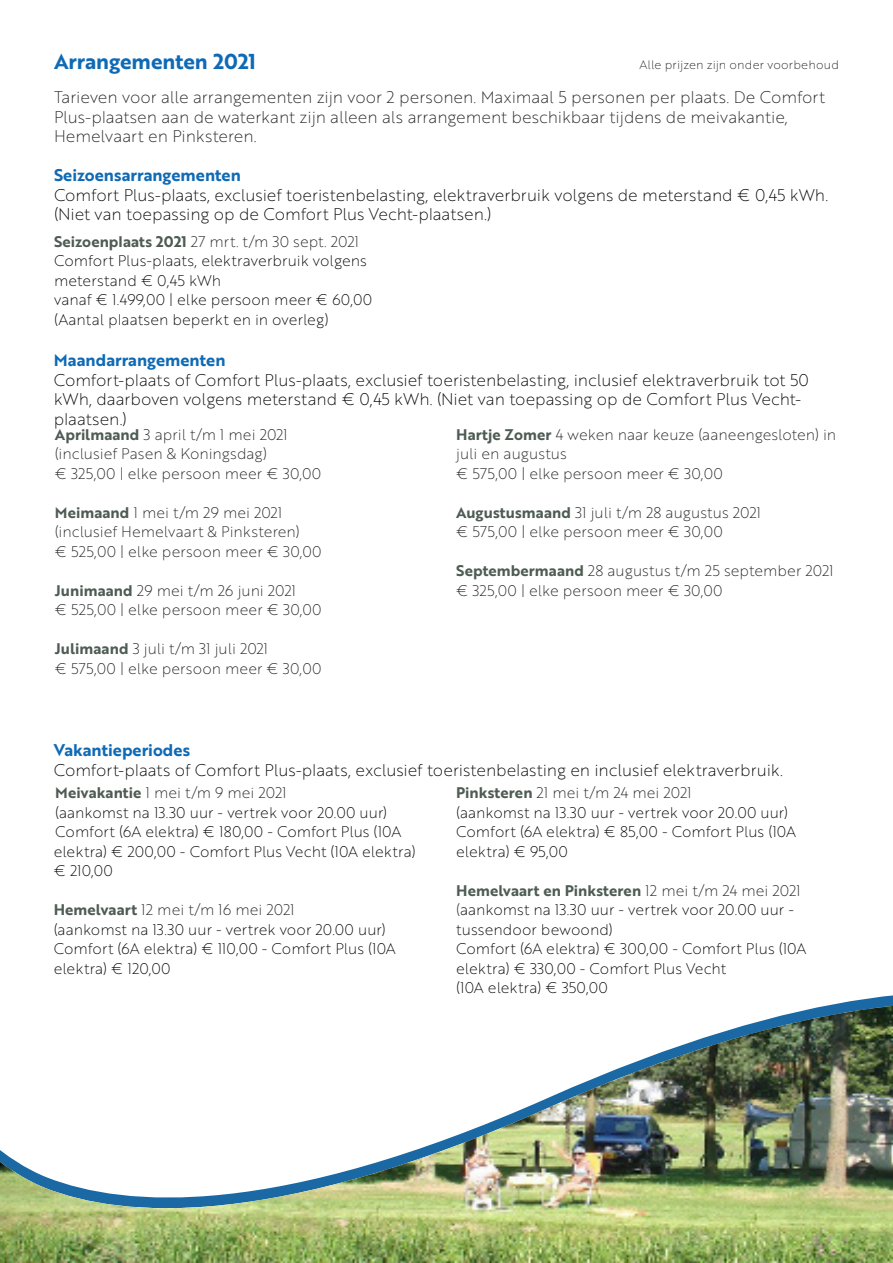
<style>
.page{position:relative;width:893px;height:1263px;background:#fff}
.page>*{position:absolute;margin:0;border:0;box-sizing:border-box;transform-origin:0 0}
.t1{font:21px "Brother 1816 Bold";letter-spacing:-.005em;color:#0f6ab5}
.t2{font:16.5px/19.5px "Brother 1816 Thin";letter-spacing:-.005em;color:#000001}
.t3{font:16.5px/19.5px "Brother 1816 Thin";letter-spacing:-.005em;color:#231f20}
.t4{font:16.5px "Brother 1816 Bold";color:#0f6ab5}
.t5{font:15px/19.5px "Brother 1816 Thin";color:#000001}
.t6{font:15px/19.5px "Brother 1816 Thin";letter-spacing:.005em;color:#231f20}
.t7{font:15px "Brother 1816 Thin";letter-spacing:-.015em;color:#231f20}
.t8{font:12px "Brother 1816 Thin";letter-spacing:.015em;color:#231f20}
.s1{font-family:"Brother 1816 Bold";color:#4e5c53}
.s2{color:#231f20}
</style>
<div class="page">
<img style="left:0;top:1006px;width:893px;height:257px">
<p class="t1" style="left:54px;top:46px;width:203px">Arrangementen 2021</p>
<p class="t8" style="left:639px;top:56px;width:201px">Alle prijzen zijn onder voorbehoud</p>
<p class="t3" style="left:54px;top:87px;width:773px">Tarieven voor alle arrangementen zijn voor 2 personen. Maximaal 5 personen per plaats. De Comfort<br>Plus-plaatsen aan de waterkant zijn alleen als arrangement beschikbaar tijdens de meivakantie,<br>Hemelvaart en Pinksteren.</p>
<p class="t4" style="left:54px;top:163px;width:188px">Seizoensarrangementen</p>
<p class="t2" style="left:54px;top:184px;width:776px">Comfort Plus-plaats, exclusief toeristenbelasting, elektraverbruik volgens de meterstand € 0,45 kWh. (Niet van toepassing op de Comfort Plus Vecht-plaatsen.)</p>
<p class="t6" style="left:54px;top:231px;width:307px"><span class="s1">Seizoenplaats 2021</span> 27 mrt. t/m 30 sept. 2021</p>
<p class="t5" style="left:54px;top:251px;width:314px">Comfort Plus-plaats, elektraverbruik volgens meterstand € 0,45 kWh</p>
<p class="t5" style="left:54px;top:290px;width:320px">vanaf € 1.499,00 | elke persoon meer € 60,00</p>
<p class="t5" style="left:54px;top:309px;width:276px">(Aantal plaatsen beperkt en in overleg)</p>
<p class="t4" style="left:54px;top:348px;width:173px">Maandarrangementen</p>
<p class="t2" style="left:54px;top:369px;width:756px">Comfort-plaats of Comfort Plus-plaats, exclusief toeristenbelasting, inclusief elektraverbruik tot 50 kWh, daarboven volgens meterstand € 0,45 kWh. (Niet van toepassing op de Comfort Plus Vecht&shy;plaatsen.)</p>
<p class="t6" style="left:55px;top:424px;width:234px"><span class="s1">Aprilmaand</span> 3 april t/m 1 mei 2021</p>
<p class="t6" style="left:55px;top:443px;width:214px">(inclusief Pasen &amp; Koningsdag)</p>
<p class="t6" style="left:55px;top:463px;width:268px">€ 325,00 | elke persoon meer € 30,00</p>
<p class="t6" style="left:55px;top:502px;width:229px"><span class="s1">Meimaand</span> 1 mei t/m 29 mei 2021</p>
<p class="t6" style="left:55px;top:521px;width:246px">(inclusief Hemelvaart &amp; Pinksteren)</p>
<p class="t6" style="left:55px;top:541px;width:268px">€ 525,00 | elke persoon meer € 30,00</p>
<p class="t6" style="left:55px;top:580px;width:243px"><span class="s1">Junimaand</span> 29 mei t/m 26 juni 2021</p>
<p class="t6" style="left:55px;top:599px;width:268px">€ 525,00 | elke persoon meer € 30,00</p>
<p class="t6" style="left:55px;top:638px;width:215px"><span class="s1">Julimaand</span> 3 juli t/m 31 juli 2021</p>
<p class="t6" style="left:55px;top:658px;width:268px">€ 575,00 | elke persoon meer € 30,00</p>
<p class="t6" style="left:456px;top:424px;width:381px"><span class="s1">Hartje Zomer</span> 4 weken naar keuze (aaneengesloten) in juli en augustus</p>
<p class="t6" style="left:456px;top:463px;width:268px">€ 575,00 | elke persoon meer € 30,00</p>
<p class="t6" style="left:456px;top:502px;width:306px"><span class="s1">Augustusmaand</span> 31 juli t/m 28 augustus 2021</p>
<p class="t6" style="left:456px;top:521px;width:268px">€ 575,00 | elke persoon meer € 30,00</p>
<p class="t6" style="left:456px;top:560px;width:379px"><span class="s1">Septembermaand</span> 28 augustus t/m 25 september 2021</p>
<p class="t6" style="left:456px;top:580px;width:268px">€ 325,00 | elke persoon meer € 30,00</p>
<p class="t4" style="left:54px;top:737px;width:138px">Vakantieperiodes</p>
<p class="t2" style="left:54px;top:759px;width:731px">Comfort-plaats of Comfort Plus-plaats, exclusief toeristenbelasting en inclusief elektraverbruik.</p>
<p class="t6" style="left:55px;top:782px;width:233px"><span class="s1">Meivakantie</span> 1 mei t/m 9 mei 2021</p>
<p class="t5" style="left:54px;top:802px;width:363px">(aankomst na 13.30 uur - vertrek voor 20.00 uur)<br>Comfort (6A elektra) € 180,00 - Comfort Plus (10A elektra) € 200,00 - Comfort Plus Vecht (10A elektra) € 210,00</p>
<p class="t6" style="left:54px;top:899px;width:242px"><span class="s1">Hemelvaart</span> 12 mei t/m 16 mei 2021</p>
<p class="t5" style="left:54px;top:919px;width:344px">(aankomst na 13.30 uur - vertrek voor 20.00 uur)<br>Comfort (6A elektra) € 110,00 - Comfort Plus (10A elektra) € 120,00</p>
<p class="t7" style="left:456px;top:782px;width:237px"><span class="s1">Pinksteren</span> 21 mei t/m 24 mei 2021</p>
<p class="t5" style="left:456px;top:802px;width:341px">(aankomst na 13.30 uur - vertrek voor 20.00 uur)<br>Comfort (6A elektra) € 85,00 - Comfort Plus (10A elektra) € 95,00</p>
<p class="t5" style="left:456px;top:880px;width:346px"><span class="s1">Hemelvaart en Pinksteren</span> <span class="s2">12 mei t/m 24 mei 2021 (</span>aankomst na 13.30 uur - vertrek voor 20.00 uur - tussendoor bewoond)</p>
<p class="t5" style="left:456px;top:938px;width:352px">Comfort (6A elektra) € 300,00 - Comfort Plus (10A elektra) € 330,00 - Comfort Plus Vecht</p>
<p class="t5" style="left:456px;top:977px;width:153px">(10A elektra) € 350,00</p>
</div>
